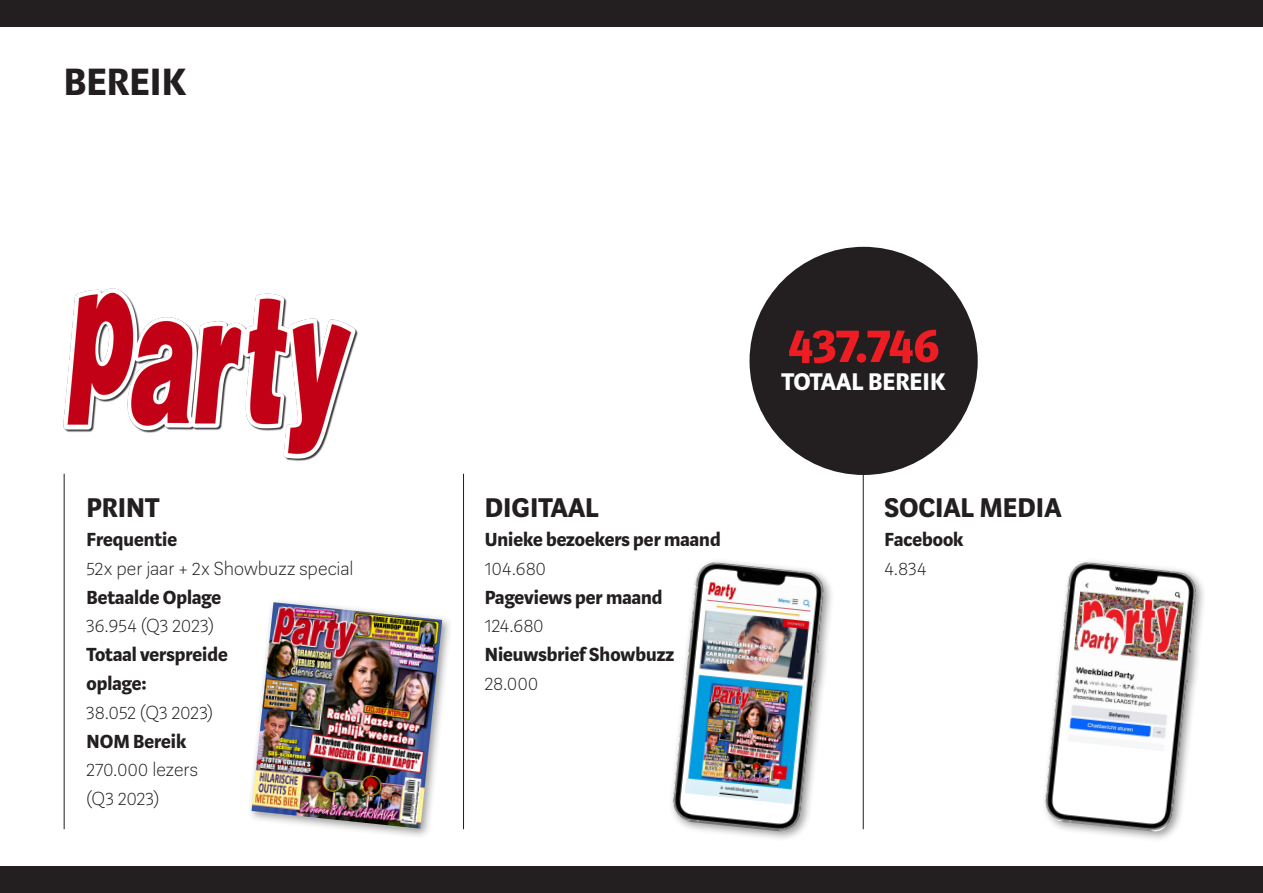
<style>
.page{position:relative;width:1263px;height:893px;background:#fff}
.page>*{position:absolute;margin:0;border:0;box-sizing:border-box;transform-origin:0 0}
.t1{font:700 53.55px "Marat Sans";color:#ee1d23}
.t2{font:700 42.15px "Marat Sans";color:#231f20}
.Kop_1{font:700 30px "Marat Sans";color:#231f20}
.t3{font:700 26.7px "Marat Sans";color:#fff}
.Kop2{font:700 21px "Marat Sans";color:#231f20}
.Body{font:100 21px "Marat Sans";letter-spacing:.01em;color:#231f20}
</style>
<div class="page">
<hr style="left:463px;top:474px;width:1px;height:355px;background:#231f20">
<hr style="left:863px;top:474px;width:1px;height:355px;background:#231f20">
<hr style="left:64px;top:474px;width:1px;height:355px;background:#231f20">
<div style="left:0;top:866px;width:1263px;height:27px;background:#231f20"></div>
<div style="left:0;top:0;width:1263px;height:27px;background:#231f20"></div>
<div style="left:247px;top:597px;width:206px;height:242px;background:#231f20;opacity:.45"></div>
<img style="left:252px;top:602px;width:190px;height:227px">
<div style="left:1041px;top:558px;width:166px;height:284px;background:#231f20;opacity:.45"></div>
<img style="left:1043px;top:560px;width:156px;height:273px">
<div style="left:669px;top:558px;width:165px;height:284px;background:#231f20;opacity:.45"></div>
<img style="left:671px;top:560px;width:156px;height:273px">
<div style="left:749px;top:247px;width:229px;height:228px;background:#231f20;border-radius:50%"></div>
<img style="left:63px;top:288px;width:295px;height:173px">
<p class="t2" style="left:64px;top:60px;width:124px">BEREIK</p>
<p class="Kop_1" style="left:87px;top:492px;width:74px">PRINT</p>
<p class="Kop2" style="left:87px;top:528px;width:92px">Frequentie</p>
<p class="Body" style="left:87px;top:557px;width:269px">52x per jaar + 2x Showbuzz special</p>
<p class="Kop2" style="left:87px;top:586px;width:136px">Betaalde Oplage</p>
<p class="Body" style="left:87px;top:615px;width:129px">36.954 (Q3 2023)</p>
<p class="Kop2" style="left:87px;top:644px;width:143px">Totaal verspreide</p>
<p class="Kop2" style="left:87px;top:672px;width:62px">oplage:</p>
<p class="Body" style="left:87px;top:701px;width:128px">38.052 (Q3 2023)</p>
<p class="Kop2" style="left:87px;top:730px;width:101px">NOM Bereik</p>
<p class="Body" style="left:87px;top:759px;width:113px">270.000 lezers</p>
<p class="Body" style="left:87px;top:788px;width:74px">(Q3 2023)</p>
<p class="Kop_1" style="left:485px;top:492px;width:116px">DIGITAAL</p>
<p class="Kop2" style="left:485px;top:528px;width:237px">Unieke bezoekers per maand</p>
<p class="Body" style="left:485px;top:557px;width:63px">104.680</p>
<p class="Kop2" style="left:485px;top:586px;width:179px">Pageviews per maand</p>
<p class="Body" style="left:485px;top:615px;width:60px">124.680</p>
<p class="Kop2" style="left:485px;top:644px;width:191px">Nieuwsbrief Showbuzz</p>
<p class="Body" style="left:485px;top:673px;width:55px">28.000</p>
<p class="t1" style="left:788px;top:317px;width:153px">437.746</p>
<p class="t3" style="left:781px;top:367px;width:166px">TOTAAL BEREIK</p>
<p class="Kop_1" style="left:884px;top:492px;width:178px">SOCIAL MEDIA</p>
<p class="Kop2" style="left:884px;top:528px;width:80px">Facebook</p>
<p class="Body" style="left:884px;top:557px;width:44px">4.834</p>
</div>
